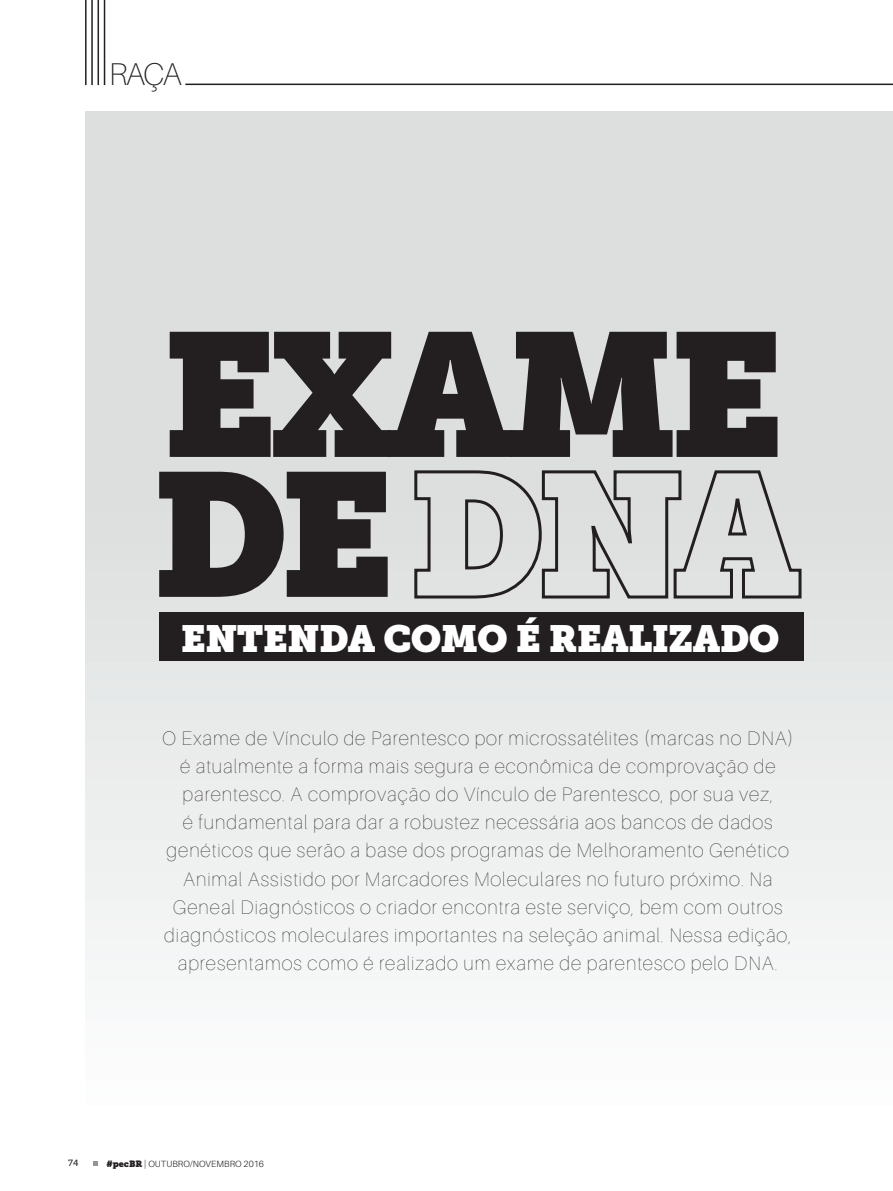
<style>
.page{position:relative;width:893px;height:1191px;background:#fff}
.page>*{position:absolute;margin:0;border:0;box-sizing:border-box;transform-origin:0 0}
.t1{font:174px "Museo Slab";letter-spacing:-.06em;color:#231f20}
.t2{font:37.5px "Museo Slab";letter-spacing:-.02em;color:#fff}
.t3{font:100 31.5px "Aileron";color:#231f20}
.t4{font:200 19.5px/28.2px "Aileron";letter-spacing:.05em;color:#231f20;text-align:center}
.t5{font:300 9px "Aileron";letter-spacing:.01em;color:#231f20}
.t6{font:9px "Museo Slab 500";color:#231f20}
.s1{font-family:"Museo Slab";font-weight:400}
</style>
<div class="page">
<svg style="left:94px;top:1161px;width:4px;height:4px"></svg>
<hr style="left:85px;top:0;width:2px;height:85px;background:#231f20">
<hr style="left:98px;top:0;width:1px;height:85px;background:#231f20">
<hr style="left:91px;top:0;width:2px;height:85px;background:#231f20">
<hr style="left:104px;top:0;width:1px;height:85px;background:#231f20">
<hr style="left:185px;top:84px;width:708px;height:1px;background:#231f20">
<div style="left:85px;top:112px;width:808px;height:994px;background:linear-gradient(to bottom,#d4d7d6,#f7f8f8)"></div>
<svg style="left:413px;top:468px;width:390px;height:133px;background:#c7c8c8"></svg>
<svg style="left:159px;top:472px;width:229px;height:125px;background:#545253"></svg>
<div style="left:159px;top:612px;width:645px;height:48px;background:#231f20"></div>
<h3 class="t3" style="left:109px;top:57px;width:74px">RAÇA</h3>
<h1 class="t1" style="left:161px;top:292px;width:625px">EXAME</h1>
<h2 class="t2" style="left:181px;top:616px;width:600px">ENTENDA COMO É REALIZADO</h2>
<p class="t4" style="left:162px;top:724px;width:633px">O Exame de Vínculo de Parentesco por microssatélites (marcas no DNA) é atualmente a forma mais segura e econômica de comprovação de parentesco. A comprovação do Vínculo de Parentesco, por sua vez,<br>é fundamental para dar a robustez necessária aos bancos de dados genéticos que serão a base dos programas de Melhoramento Genético Animal Assistido por Marcadores Moleculares no futuro próximo. Na Geneal Diagnósticos o criador encontra este serviço, bem com outros diagnósticos moleculares importantes na seleção animal. Nessa edição, apresentamos como é realizado um exame de parentesco pelo DNA.</p>
<p class="t6" style="left:68px;top:1158px;width:12px">74</p>
<p class="t5" style="left:106px;top:1158px;width:159px"><span class="s1">#pecBR</span> | OUTUBRO/NOVEMBRO 2016</p>
</div>
